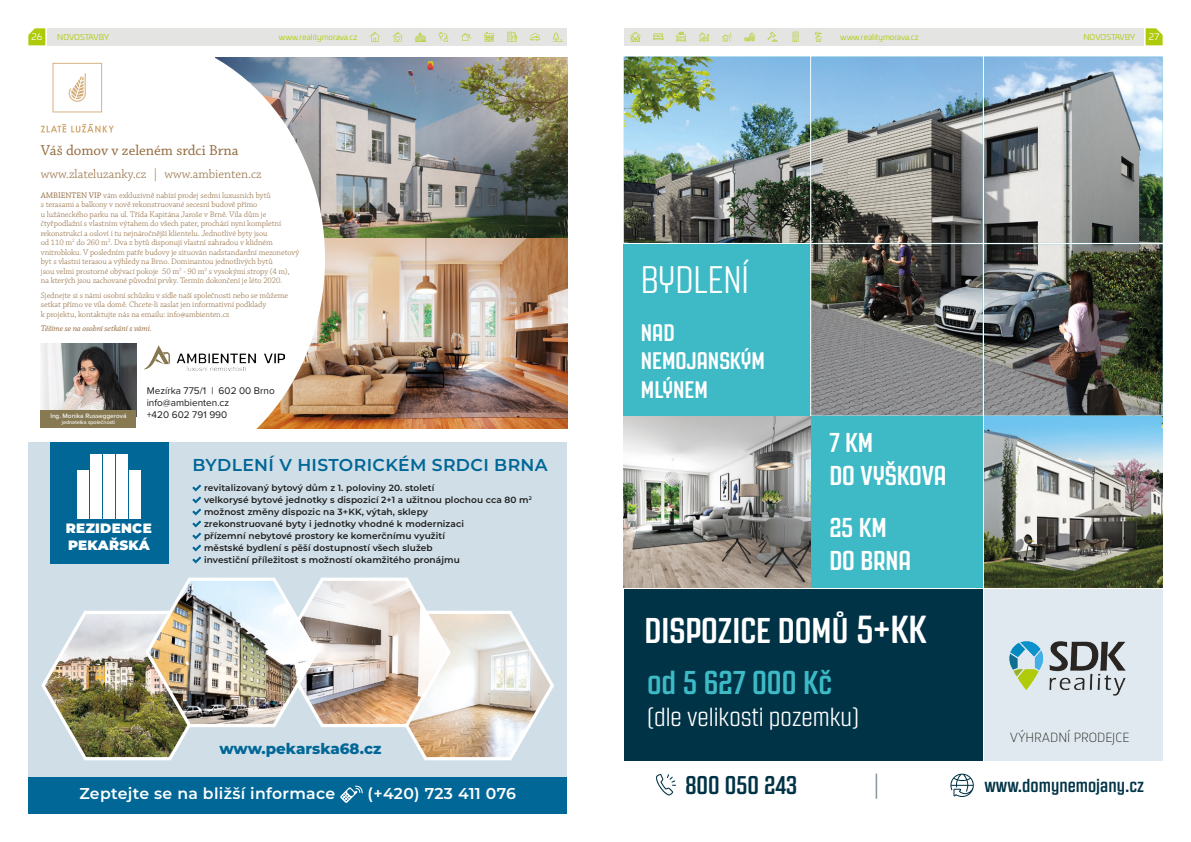
<style>
.page{position:relative;width:1191px;height:842px;background:#fff}
.page>*{position:absolute;margin:0;border:0;box-sizing:border-box;transform-origin:0 0}
.t1{font:300 38.3px "Revolution Gothic";color:#fff}
.t2{font:700 35.8px "Revolution Gothic";color:#fff}
.t3{font:700 32.9px "Revolution Gothic";color:#3dbac6}
.t4{font:700 27.3px/32.7px "Revolution Gothic";color:#fff}
.t5{font:300 25.8px "Revolution Gothic";color:#fff}
.t6{font:700 25.6px "Revolution Gothic";color:#003346}
.t7{font:700 24px/28.7px "Revolution Gothic";color:#fff}
.t8{font:700 18.6px "Revolution Gothic";color:#003346}
.t9{font:600 17.2px "Montserrat";letter-spacing:.02em;color:#006797}
.t10{font:600 15.7px "Montserrat";letter-spacing:.02em;color:#fff}
.t11{font:15px "Chaparral Pro";color:#946c3f}
.t12{font:800 15px "Montserrat";color:#006797}
.t13{font:200 14px "Trasandina";color:#1d1d1b}
.t14{font:900 13.6px/16.3px "Montserrat";letter-spacing:.02em;color:#fff}
.t15{font:300 13px "Chaparral Pro";color:#946c3f}
.t16{font:10px/12px "Proxima Nova";color:#1d1d1b}
.t17{font:600 9px/12px "Montserrat";letter-spacing:.01em;color:#1d1d1b}
.t18{font:9px "Univia Pro";color:#fff}
.t19{font:300 8.5px/9.5px "Chaparral Pro";letter-spacing:-.01em;color:#946c3f}
.t20{font:italic 8.5px "Chaparral Pro";letter-spacing:-.01em;color:#946c3f}
.t21{font:8px "Univia Pro";color:#afca0b}
.t22{font:500 6.5px "Proxima Nova";color:#fff}
.t23{font:500 5.4px "Proxima Nova";color:#fff}
.s1{font-weight:400}
.s2{font-size:39.1px}
</style>
<div class="page">
<div style="left:47px;top:28px;width:520px;height:17px;background:#e4e4e3"></div>
<svg style="left:28px;top:28px;width:17px;height:17px"></svg>
<svg style="left:370px;top:32px;width:10px;height:10px"></svg>
<svg style="left:392px;top:32px;width:11px;height:10px"></svg>
<svg style="left:438px;top:32px;width:10px;height:10px"></svg>
<svg style="left:415px;top:32px;width:11px;height:10px"></svg>
<svg style="left:461px;top:33px;width:10px;height:8px"></svg>
<svg style="left:507px;top:32px;width:10px;height:10px"></svg>
<svg style="left:530px;top:33px;width:10px;height:8px"></svg>
<svg style="left:553px;top:32px;width:9px;height:9px"></svg>
<svg style="left:484px;top:32px;width:10px;height:10px"></svg>
<div style="left:624px;top:28px;width:519px;height:17px;background:#e4e4e3"></div>
<svg style="left:1145px;top:28px;width:17px;height:17px"></svg>
<svg style="left:699px;top:32px;width:10px;height:9px"></svg>
<svg style="left:653px;top:34px;width:10px;height:6px"></svg>
<svg style="left:744px;top:32px;width:11px;height:9px"></svg>
<svg style="left:815px;top:32px;width:7px;height:10px"></svg>
<svg style="left:630px;top:32px;width:11px;height:10px"></svg>
<svg style="left:676px;top:32px;width:10px;height:10px"></svg>
<svg style="left:767px;top:32px;width:10px;height:10px"></svg>
<svg style="left:722px;top:32px;width:10px;height:9px"></svg>
<svg style="left:792px;top:32px;width:7px;height:10px"></svg>
<div style="left:28px;top:442px;width:539px;height:372px;background:#d0dee7"></div>
<div style="left:50px;top:442px;width:119px;height:121px;background:#006797"></div>
<div style="left:77px;top:470px;width:11px;height:48px;background:#fff"></div>
<div style="left:90px;top:454px;width:11px;height:64px;background:#fff"></div>
<div style="left:103px;top:454px;width:11px;height:64px;background:#fff"></div>
<div style="left:116px;top:454px;width:11px;height:64px;background:#fff"></div>
<div style="left:129px;top:470px;width:11px;height:48px;background:#fff"></div>
<svg style="left:192px;top:485px;width:9px;height:6px"></svg>
<svg style="left:192px;top:497px;width:9px;height:6px"></svg>
<svg style="left:192px;top:509px;width:9px;height:6px"></svg>
<svg style="left:192px;top:521px;width:9px;height:6px"></svg>
<svg style="left:192px;top:533px;width:9px;height:6px"></svg>
<svg style="left:192px;top:545px;width:9px;height:6px"></svg>
<svg style="left:192px;top:557px;width:9px;height:6px"></svg>
<img style="left:41px;top:577px;width:513px;height:184px">
<div style="left:28px;top:777px;width:539px;height:36px;background:#006797"></div>
<svg style="left:340px;top:785px;width:23px;height:18px"></svg>
<img style="left:325px;top:57px;width:242px;height:181px">
<img style="left:325px;top:238px;width:242px;height:190px">
<svg style="left:40px;top:57px;width:285px;height:371px"></svg>
<svg style="left:41px;top:124px;width:73px;height:9px"></svg>
<svg style="left:52px;top:63px;width:50px;height:49px"></svg>
<img style="left:41px;top:344px;width:95px;height:66px">
<div style="left:41px;top:410px;width:95px;height:18px;background:#877952"></div>
<img style="left:144px;top:346px;width:140px;height:24px">
<img style="left:624px;top:417px;width:186px;height:171px">
<div style="left:811px;top:417px;width:171px;height:171px;background:#3dbac6"></div>
<div style="left:984px;top:589px;width:178px;height:171px;background:#e0e9ef"></div>
<div style="left:624px;top:589px;width:358px;height:171px;background:#003346"></div>
<img style="left:624px;top:57px;width:538px;height:358px">
<img style="left:984px;top:417px;width:178px;height:171px">
<img style="left:1009px;top:641px;width:117px;height:55px">
<hr style="left:875px;top:774px;width:2px;height:25px;background:#88989b">
<svg style="left:656px;top:774px;width:20px;height:21px"></svg>
<svg style="left:950px;top:774px;width:23px;height:23px"></svg>
<div style="left:624px;top:244px;width:186px;height:171px;background:#3dbac6"></div>
<p class="t18" style="left:31px;top:31px;width:12px">26</p>
<p class="t21" style="left:57px;top:31px;width:53px">NOVOSTAVBY</p>
<p class="t21" style="left:279px;top:31px;width:80px">www.realitymorava.cz</p>
<p class="t21" style="left:840px;top:31px;width:80px">www.realitymorava.cz</p>
<p class="t21" style="left:1083px;top:31px;width:53px">NOVOSTAVBY</p>
<p class="t18" style="left:1148px;top:31px;width:12px">27</p>
<h3 class="t11" style="left:41px;top:142px;width:199px">Váš domov v zeleném srdci Brna</h3>
<p class="t19" style="left:41px;top:191px;width:260px"><span class="s1">AMBIENTEN VIP</span> vám exkluzivně nabízí prodej sedmi luxusních bytů<br>s terasami a balkony v nově rekonstruované secesní budově přímo<br>u lužáneckého parku na ul. Třída Kapitána Jaroše v Brně. Vila dům je čtyřpodlažní s vlastním výtahem do všech pater, prochází nyní kompletní rekonstrukcí a osloví i tu nejnáročnější klientelu. Jednotlivé byty jsou<br>od 110 m<sup>2</sup> do 260 m<sup>2</sup>. Dva z bytů disponují vlastní zahradou v klidném vnitrobloku. V posledním patře budovy je situován nadstandardní mezonetový byt s vlastní terasou a výhledy na Brno. Dominantou jednotlivých bytů<br>jsou velmi prostorné obývací pokoje 50 m<sup>2</sup> - 90 m<sup>2</sup> s vysokými stropy (4 m), na kterých jsou zachované původní prvky. Termín dokončení je léto 2020.</p>
<p class="t19" style="left:41px;top:291px;width:249px">Sjednejte si s námi osobní schůzku v sídle naší společnosti nebo se můžeme setkat přímo ve vila domě. Chcete-li zaslat jen informativní podklady<br>k projektu, kontaktujte nás na emailu: info@ambienten.cz</p>
<p class="t20" style="left:41px;top:324px;width:112px">Těšíme se na osobní setkání s vámi.</p>
<h3 class="t15" style="left:41px;top:167px;width:222px">www.zlateluzanky.cz | www.ambienten.cz</h3>
<p class="t16" style="left:147px;top:384px;width:130px">Mezírka 775/1 | 602 00 Brno info@ambienten.cz</p>
<p class="t22" style="left:50px;top:411px;width:78px">Ing. Monika Russeggerová</p>
<p class="t16" style="left:147px;top:408px;width:82px">+420 602 791 990</p>
<p class="t23" style="left:62px;top:419px;width:55px">jednatelka společnosti</p>
<h3 class="t14" style="left:66px;top:520px;width:87px">REZIDENCE<br>PEKAŘSKÁ</h3>
<h3 class="t9" style="left:192px;top:452px;width:357px">BYDLENÍ V HISTORICKÉM SRDCI BRNA</h3>
<p class="t17" style="left:204px;top:482px;width:329px">revitalizovaný bytový dům z 1. poloviny 20. století<br>velkorysé bytové jednotky s dispozicí 2+1 a užitnou plochou cca 80 m<sup>2 </sup>možnost změny dispozic na 3+KK, výtah, sklepy<br>zrekonstruované byty i jednotky vhodné k modernizaci<br>přízemní nebytové prostory ke komerčnímu využití<br>městské bydlení s pěší dostupností všech služeb<br>investiční příležitost s možností okamžitého pronájmu</p>
<h3 class="t12" style="left:219px;top:738px;width:163px">www.pekarska68.cz</h3>
<h3 class="t10" style="left:79px;top:783px;width:257px">Zeptejte se na bližší informace</h3>
<h3 class="t10" style="left:368px;top:783px;width:150px">(+420) 723 411 076</h3>
<h1 class="t1" style="left:641px;top:259px;width:110px">BYDLENÍ</h1>
<h3 class="t7" style="left:641px;top:318px;width:126px">NAD<br>NEMOJANSKÝM<br>MLÝNEM</h3>
<h3 class="t4" style="left:829px;top:426px;width:119px">7 KM<br>DO VYŠKOVA</h3>
<h3 class="t4" style="left:829px;top:512px;width:83px">25 KM<br>DO BRNA</h3>
<h2 class="t2" style="left:644px;top:611px;width:284px">DISPOZICE DOMŮ <span class="s2">5+KK</span></h2>
<h3 class="t3" style="left:647px;top:665px;width:187px">od 5 627 000 Kč</h3>
<h3 class="t5" style="left:647px;top:703px;width:214px">(dle velikosti pozemku)</h3>
<h3 class="t13" style="left:1009px;top:727px;width:121px">VÝHRADNÍ PRODEJCE</h3>
<h3 class="t6" style="left:685px;top:772px;width:113px">800 050 243</h3>
<h3 class="t8" style="left:984px;top:775px;width:161px">www.domynemojany.cz</h3>
</div>
